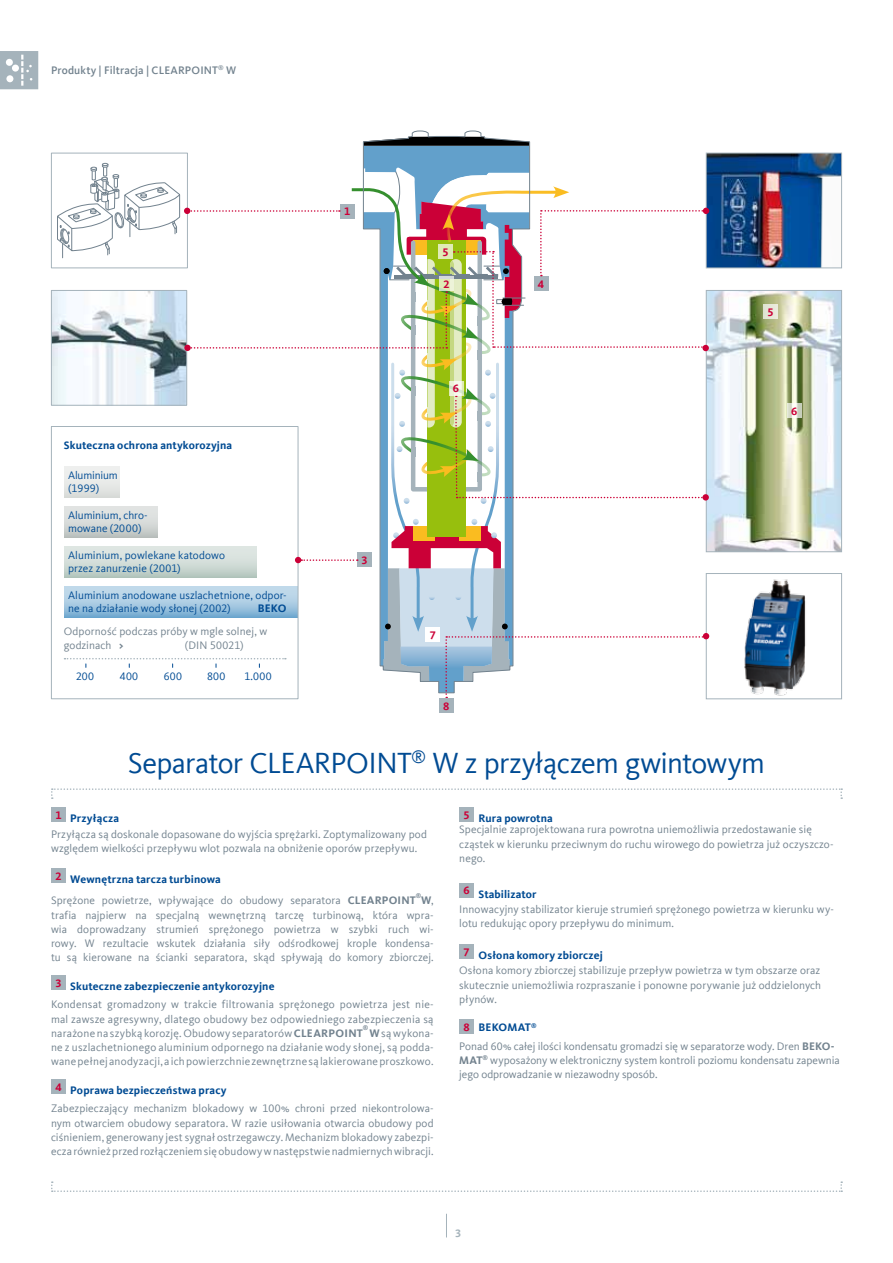
<style>
.page{position:relative;width:893px;height:1263px;background:#fff}
.page>*{position:absolute;margin:0;border:0;box-sizing:border-box;transform-origin:0 0}
.t1{font:30px "Kievit Offc Pro";letter-spacing:-.02em;color:#004b93}
.t2{font:11.25px/14.2px "Kievit Offc Pro";letter-spacing:.01em;color:#72828e}
.t3{font:11.25px/12.8px "Kievit Offc Pro";letter-spacing:.005em;color:#004b93}
.t4{font:700 11.25px "Kievit Offc Pro";letter-spacing:.01em;color:#004b93}
.t5{font:500 11.25px "Kievit Offc Pro";letter-spacing:.01em;color:#72828e}
.t6{font:11.25px/12.8px "Kievit Offc Pro";letter-spacing:-.015em;color:#004b93}
.t7{font:700 11.25px "Kievit Offc Pro";color:#cb0037}
.t8{font:700 11.25px "Kievit Offc Pro";color:#a5b3bb}
.t9{font:700 6.45px "Kievit Offc Pro";color:#72828e}
.s1{font-weight:700}
.s2{font-weight:700;color:#004b93}
.s3{font-weight:700;color:#cb0037}
</style>
<div class="page">
<img style="left:53px;top:292px;width:3px;height:112px">
<img style="left:709px;top:155px;width:131px;height:111px">
<div style="left:706px;top:153px;width:136px;height:115px;border:1px solid #a5b3bb"></div>
<img style="left:709px;top:579px;width:97px;height:117px">
<div style="left:706px;top:573px;width:136px;height:126px;border:1px solid #a5b3bb"></div>
<img style="left:709px;top:292px;width:131px;height:258px">
<div style="left:706px;top:290px;width:136px;height:262px;border:1px solid #a5b3bb"></div>
<svg style="left:0;top:51px;width:38px;height:38px"></svg>
<svg style="left:51px;top:1181px;width:791px;height:11px"></svg>
<svg style="left:51px;top:788px;width:791px;height:11px"></svg>
<svg style="left:446px;top:1214px;width:1px;height:23px"></svg>
<div style="left:51px;top:807px;width:15px;height:15px;background:#a5b3bb"></div>
<div style="left:51px;top:868px;width:15px;height:15px;background:#a5b3bb"></div>
<div style="left:51px;top:975px;width:15px;height:15px;background:#a5b3bb"></div>
<div style="left:51px;top:1079px;width:15px;height:15px;background:#a5b3bb"></div>
<div style="left:459px;top:807px;width:15px;height:15px;background:#a5b3bb"></div>
<div style="left:459px;top:883px;width:15px;height:14px;background:#a5b3bb"></div>
<div style="left:459px;top:944px;width:15px;height:15px;background:#a5b3bb"></div>
<div style="left:459px;top:1019px;width:15px;height:15px;background:#a5b3bb"></div>
<div style="left:439px;top:698px;width:15px;height:15px;background:#a5b3bb"></div>
<svg style="left:56px;top:137px;width:653px;height:561px"></svg>
<svg style="left:449px;top:381px;width:14px;height:14px"></svg>
<div style="left:763px;top:304px;width:15px;height:15px;background:#e5e8d8"></div>
<svg style="left:787px;top:403px;width:14px;height:15px"></svg>
<p class="t5" style="left:51px;top:63px;width:187px">Produkty | Filtracja | CLEARPOINT<sup>®</sup> W</p>
<p class="t7" style="left:344px;top:205px;width:8px">1</p>
<p class="t4" style="left:64px;top:439px;width:170px">Skuteczna ochrona antykorozyjna</p>
<p class="t6" style="left:68px;top:469px;width:51px">Aluminium (1999)</p>
<p class="t3" style="left:68px;top:509px;width:81px">Aluminium, chro&shy;mowane (2000)</p>
<p class="t3" style="left:68px;top:549px;width:158px">Aluminium, powlekane katodowo przez zanurzenie (2001)</p>
<p class="t3" style="left:68px;top:589px;width:220px">Aluminium anodowane uszlachetnione, odpor&shy;ne na działanie wody słonej (2002)</p>
<p class="t2" style="left:64px;top:624px;width:205px">Odporność podczas próby w mgle solnej, w godzinach <span class="s1">&gt;</span></p>
<p class="t4" style="left:258px;top:602px;width:30px">BEKO</p>
<p class="t2" style="left:185px;top:638px;width:60px">(DIN 50021)</p>
<p class="t3" style="left:76px;top:670px;width:20px">200</p>
<p class="t3" style="left:120px;top:670px;width:20px">400</p>
<p class="t3" style="left:164px;top:670px;width:20px">600</p>
<p class="t3" style="left:207px;top:670px;width:20px">800</p>
<p class="t3" style="left:244px;top:670px;width:29px">1.000</p>
<p class="t7" style="left:361px;top:554px;width:8px">3</p>
<p class="t7" style="left:442px;top:246px;width:8px">5</p>
<p class="t7" style="left:444px;top:278px;width:8px">2</p>
<p class="t7" style="left:538px;top:278px;width:8px">4</p>
<p class="t7" style="left:453px;top:382px;width:8px">6</p>
<p class="t7" style="left:430px;top:628px;width:8px">7</p>
<p class="t7" style="left:443px;top:699px;width:8px">8</p>
<p class="t7" style="left:768px;top:305px;width:8px">5</p>
<p class="t7" style="left:791px;top:404px;width:8px">6</p>
<h1 class="t1" style="left:128px;top:745px;width:638px">Separator CLEARPOINT<sup>®</sup> W z przyłączem gwintowym</h1>
<p class="t2" style="left:51px;top:810px;width:377px;line-height:15.5px;text-indent:4px"><sup>1</sup> <span class="s2">Przyłącza<br></span>Przyłącza są doskonale dopasowane do wyjścia sprężarki. Zoptymalizowany pod</p>
<p class="t2" style="left:51px;top:841px;width:368px">względem wielkości przepływu wlot pozwala na obniżenie oporów przepływu.</p>
<p class="t2" style="left:51px;top:869px;width:366px;line-height:21px;text-indent:4px"><sup>2</sup> <span class="s2">Wewnętrzna tarcza turbinowa<br></span>Sprężone powietrze, wpływające do obudowy separatora <span class="s1">CLEARPOINT</span></p>
<p class="t2" style="left:459px;top:812px;width:354px;line-height:11.2px;text-indent:4px"><sup>5</sup> <span class="s2">Rura powrotna<br></span>Specjalnie zaprojektowana rura powrotna uniemożliwia przedostawanie się</p>
<p class="t2" style="left:459px;top:836px;width:376px">cząstek w kierunku przeciwnym do ruchu wirowego do powietrza już oczyszczo&shy;nego.</p>
<p class="t2" style="left:459px;top:886px;width:376px;line-height:15.5px;text-indent:4px"><sup>6</sup> <span class="s2">Stabilizator<br></span>Innowacyjny stabilizator kieruje strumień sprężonego powietrza w kierunku wy-</p>
<p class="t2" style="left:459px;top:916px;width:216px">lotu redukując opory przepływu do minimum.</p>
<p class="t2" style="left:459px;top:947px;width:363px;line-height:15.5px;text-indent:4px"><sup>7</sup> <span class="s2">Osłona komory zbiorczej<br></span>Osłona komory zbiorczej stabilizuje przepływ powietrza w tym obszarze oraz</p>
<p class="t2" style="left:459px;top:977px;width:363px">skutecznie uniemożliwia rozpraszanie i ponowne porywanie już oddzielonych płynów.</p>
<p class="t2" style="left:459px;top:1018px;width:377px;line-height:18.5px;text-indent:4px"><span class="s3">8</span> <span class="s2">BEKOMAT</span><sup>®<br></sup>Ponad 60% całej ilości kondensatu gromadzi się w separatorze wody. Dren <span class="s1">BEKO-</span></p>
<p class="t2" style="left:459px;top:1053px;width:382px"><span class="s1">MAT</span><sup>®</sup> wyposażony w elektroniczny system kontroli poziomu kondensatu zapewnia jego odprowadzanie w niezawodny sposób.</p>
<p class="t9" style="left:416px;top:891px;width:7px">®</p>
<p class="t2" style="left:51px;top:893px;width:384px;text-align:justify;text-indent:370px"><span class="s1">W</span>, trafia najpierw na specjalną wewnętrzną tarczę turbinową, która wpra&shy;wia doprowadzany strumień sprężonego powietrza w szybki ruch wi&shy;rowy. W rezultacie wskutek działania siły odśrodkowej krople kondensa&shy;tu są kierowane na ścianki separatora, skąd spływają do komory zbiorczej.</p>
<p class="t2" style="left:51px;top:977px;width:384px;line-height:18.5px;text-indent:4px"><sup>3</sup> <span class="s2">Skuteczne zabezpieczenie antykorozyjne<br></span>Kondensat gromadzony w trakcie filtrowania sprężonego powietrza jest nie-</p>
<p class="t2" style="left:51px;top:1011px;width:384px">mal zawsze agresywny, dlatego obudowy bez odpowiedniego zabezpieczenia są narażone na szybką korozję. Obudowy separatorów <span class="s1">CLEARPOINT</span></p>
<p class="t9" style="left:363px;top:1024px;width:7px">®</p>
<p class="t2" style="left:51px;top:1026px;width:384px;text-align:justify;text-indent:319px"><span class="s1">W</span> są wykona&shy;ne z uszlachetnionego aluminium odpornego na działanie wody słonej, są podda&shy;wane pełnej anodyzacji, a ich powierzchnie zewnętrzne są lakierowane proszkowo.</p>
<p class="t2" style="left:51px;top:1081px;width:384px;line-height:18.5px;text-indent:4px"><sup>4</sup> <span class="s2">Poprawa bezpieczeństwa pracy<br></span>Zabezpieczający mechanizm blokadowy w 100% chroni przed niekontrolowa-</p>
<p class="t2" style="left:51px;top:1115px;width:384px;text-align:justify">nym otwarciem obudowy separatora. W razie usiłowania otwarcia obudowy pod ciśnieniem, generowany jest sygnał ostrzegawczy. Mechanizm blokadowy zabezpi&shy;ecza również przed rozłączeniem się obudowy w następstwie nadmiernych wibracji.</p>
<p class="t8" style="left:455px;top:1227px;width:8px">3</p>
</div>
